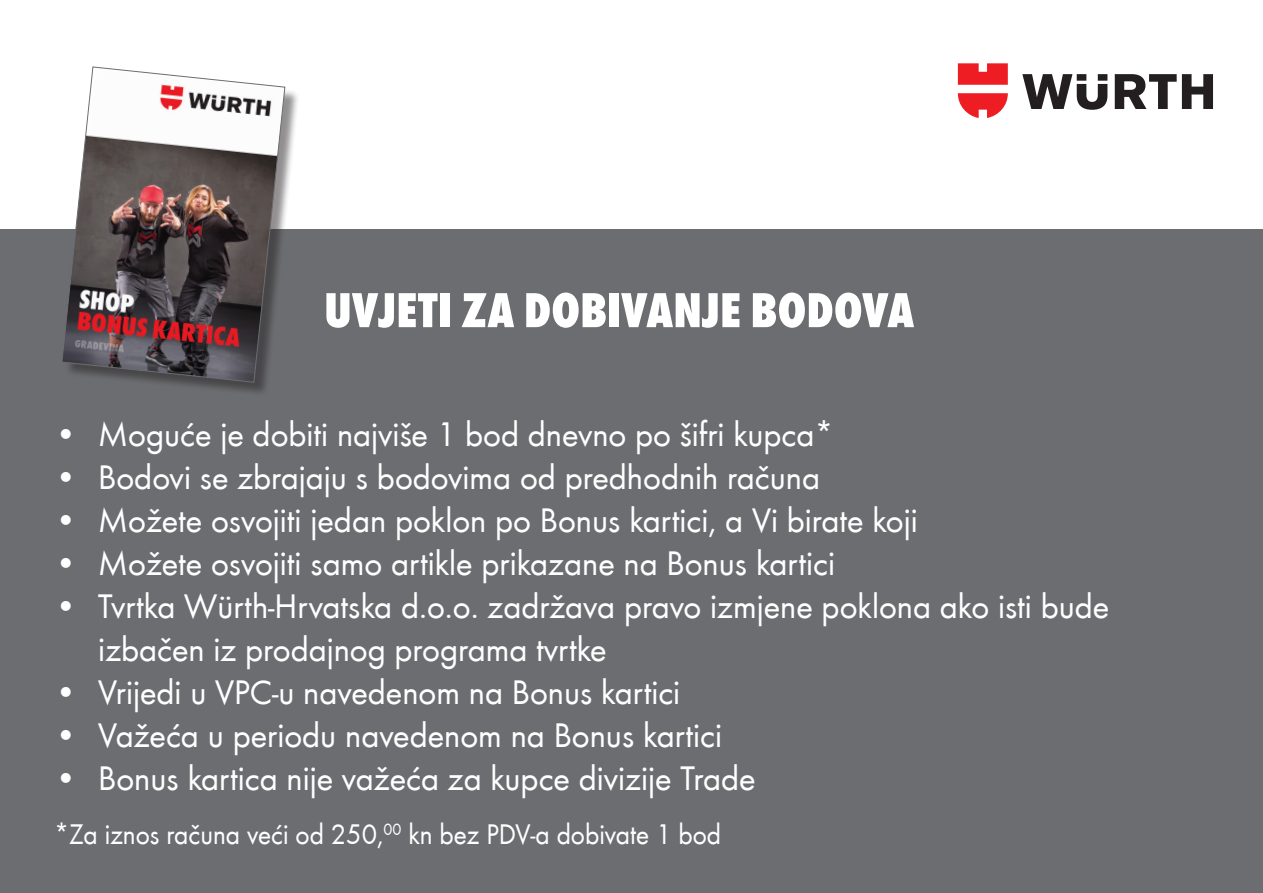
<style>
.page{position:relative;width:1263px;height:893px;background:#fff}
.page>*{position:absolute;margin:0;border:0;box-sizing:border-box;transform-origin:0 0}
.t1{font:51px "Wuerth Extra Bold Cond Caps";color:#fff}
.t2{font:35.1px/43px "Wuerth";color:#fff}
.t3{font:29.25px "Wuerth";color:#fff;scale:.95 1}
</style>
<div class="page">
<div style="left:1px;top:230px;width:1262px;height:663px;background:#6c6d70"></div>
<div style="left:64px;top:69px;width:236px;height:328px;background:#231f20;opacity:.5"></div>
<svg style="left:61px;top:66px;width:224px;height:317px"></svg>
<svg style="left:1022px;top:74px;width:191px;height:36px"></svg>
<svg style="left:958px;top:63px;width:50px;height:55px"></svg>
<p class="t1" style="left:324px;top:274px;width:592px">UVJETI ZA DOBIVANJE BODOVA</p>
<p class="t2" style="left:54px;top:411px;width:781px">• Moguće je dobiti najviše 1 bod dnevno po šifri kupca*</p>
<p class="t2" style="left:54px;top:454px;width:768px">• Bodovi se zbrajaju s bodovima od predhodnih računa</p>
<p class="t2" style="left:54px;top:497px;width:865px">• Možete osvojiti jedan poklon po Bonus kartici, a Vi birate koji</p>
<p class="t2" style="left:54px;top:540px;width:782px">• Možete osvojiti samo artikle prikazane na Bonus kartici</p>
<p class="t2" style="left:98px;top:583px;width:1012px;text-indent:-44px">• Tvrtka Würth-Hrvatska d.o.o. zadržava pravo izmjene poklona ako isti bude izbačen iz prodajnog programa tvrtke</p>
<p class="t2" style="left:54px;top:669px;width:628px">• Vrijedi u VPC-u navedenom na Bonus kartici</p>
<p class="t2" style="left:54px;top:712px;width:670px">• Važeća u periodu navedenom na Bonus kartici</p>
<p class="t2" style="left:54px;top:755px;width:703px">• Bonus kartica nije važeća za kupce divizije Trade</p>
<p class="t3" style="left:54px;top:815px;width:704px">*Za iznos računa veći od 250,<sup>00</sup> kn bez PDV-a dobivate 1 bod</p>
</div>
